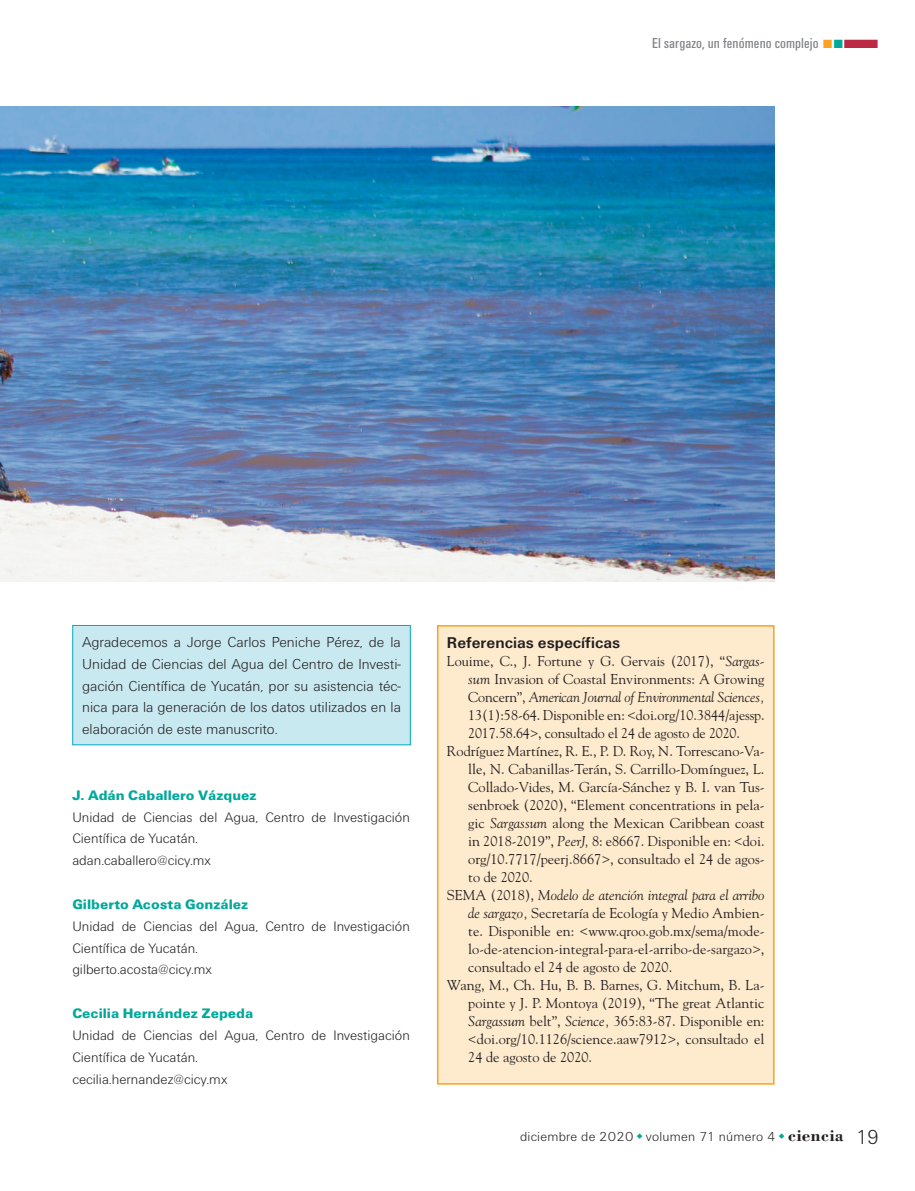
<style>
.page{position:relative;width:915px;height:1191px;background:#fff}
.page>*{position:absolute;margin:0;border:0;box-sizing:border-box;transform-origin:0 0}
._01_Subtitulo1{font:700 16.2px "Unitus T";color:#231f20}
._08_Recuadros_Txt{font:300 15px/21.9px "Unitus T";color:#231f20;text-align:justify}
.t1{font:condensed 15px "Unitus T";letter-spacing:.005em;color:#808285}
._06_Bibliografia{font:14.25px/18px "Goudy";color:#231f20;text-align:justify}
._06_FichaBiografica{font:300 14.25px/21.9px "Unitus T";color:#231f20}
._06_FichaBiografica-2{font:900 14.25px "Unitus T";color:#00a99b}
.t2{font:300 13.5px "Unitus T";letter-spacing:.02em;color:#231f20}
.s1{color:#f9a31e}
.s2{color:#00a99b}
.s3{color:#bb2945}
.s4{font-style:italic}
.s5{font-family:"Bodoni";font-weight:700;font-size:17.25px}
.s6{font-size:21px}
</style>
<div class="page">
<div style="left:437px;top:626px;width:336px;height:458px;background:#feeacd"></div>
<div style="left:437px;top:625px;width:337px;height:459px;border:2px solid #f9a31e"></div>
<img style="left:0;top:106px;width:774px;height:475px">
<div style="left:73px;top:625px;width:337px;height:120px;background:#c9e9f0"></div>
<div style="left:72px;top:625px;width:338px;height:120px;border:1px solid #00abc3"></div>
<p class="t1" style="left:652px;top:34px;width:229px">El sargazo, un fenómeno complejo <span class="s1">■</span><span class="s2">■</span><span class="s3">■</span></p>
<p class="_08_Recuadros_Txt" style="left:82px;top:631px;width:320px">Agradecemos a Jorge Carlos Peniche Pérez, de la Unidad de Ciencias del Agua del Centro de Investi&shy;gación Científica de Yucatán, por su asistencia téc&shy;nica para la generación de los datos utilizados en la elaboración de este manuscrito.</p>
<p class="_06_FichaBiografica-2" style="left:72px;top:786px;width:186px">J. Adán Caballero Vázquez</p>
<p class="_06_FichaBiografica" style="left:72px;top:805px;width:339px">Unidad de Ciencias del Agua, Centro de Investigación<br>Científica de Yucatán.</p>
<p class="_06_FichaBiografica" style="left:72px;top:849px;width:140px">adan.caballero@cicy.mx</p>
<p class="_06_FichaBiografica-2" style="left:72px;top:896px;width:177px">Gilberto Acosta González</p>
<p class="_06_FichaBiografica" style="left:72px;top:914px;width:339px">Unidad de Ciencias del Agua, Centro de Investigación<br>Científica de Yucatán.</p>
<p class="_06_FichaBiografica" style="left:72px;top:958px;width:141px">gilberto.acosta@cicy.mx</p>
<p class="_06_FichaBiografica-2" style="left:72px;top:1005px;width:182px">Cecilia Hernández Zepeda</p>
<p class="_06_FichaBiografica" style="left:72px;top:1024px;width:339px">Unidad de Ciencias del Agua, Centro de Investigación<br>Científica de Yucatán.</p>
<p class="_06_FichaBiografica" style="left:72px;top:1067px;width:156px">cecilia.hernandez@cicy.mx</p>
<p class="_01_Subtitulo1" style="left:447px;top:633px;width:175px">Referencias específicas</p>
<p class="_06_Bibliografia" style="left:468px;top:651px;width:298px;text-indent:-21px">Louime, C., J. Fortune y G. Gervais (2017), “<span class="s4">Sargas&shy;sum</span> Invasion of Coastal Environments: A Growing Concern”, <span class="s4">American Journal of Environmental Sciences, </span>13(1):58-64. Disponible en: &lt;doi.org/10.3844/ajessp.<br>2017.58.64&gt;, consultado el 24 de agosto de 2020.</p>
<p class="_06_Bibliografia" style="left:468px;top:741px;width:298px;text-indent:-21px">Rodríguez Martínez, R. E., P. D. Roy, N. Torrescano-Va&shy;lle, N. Cabanillas-Terán, S. Carrillo-Domínguez, L.<br>Collado-Vides, M. García-Sánchez y B. I. van Tus&shy;senbroek (2020), “Element concentrations in pela&shy;gic <span class="s4">Sargassum</span> along the Mexican Caribbean coast in 2018-2019”, <span class="s4">PeerJ,</span> 8: e8667. Disponible en: &lt;doi. org/10.7717/peerj.8667&gt;, consultado el 24 de agos&shy;to de 2020.</p>
<p class="_06_Bibliografia" style="left:468px;top:885px;width:298px;text-indent:-21px">SEMA (2018), <span class="s4">Modelo de atención integral para el arribo de sargazo,</span> Secretaría de Ecología y Medio Ambien&shy;te. Disponible en: &lt;www.qroo.gob.mx/sema/mode&shy;lo-de-atencion-integral-para-el-arribo-de-sargazo&gt;, consultado el 24 de agosto de 2020.</p>
<p class="_06_Bibliografia" style="left:468px;top:975px;width:298px;text-indent:-21px">Wang, M., Ch. Hu, B. B. Barnes, G. Mitchum, B. La&shy;pointe y J. P. Montoya (2019), “The great Atlantic <span class="s4">Sargassum</span> belt”, <span class="s4">Science,</span> 365:83-87. Disponible en: &lt;doi.org/10.1126/science.aaw7912&gt;, consultado el 24 de agosto de 2020.</p>
<p class="t2" style="left:520px;top:1128px;width:361px">diciembre de 2020 volumen 71 número 4 <span class="s5">ciencia</span> <span class="s6">19</span></p>
</div>
